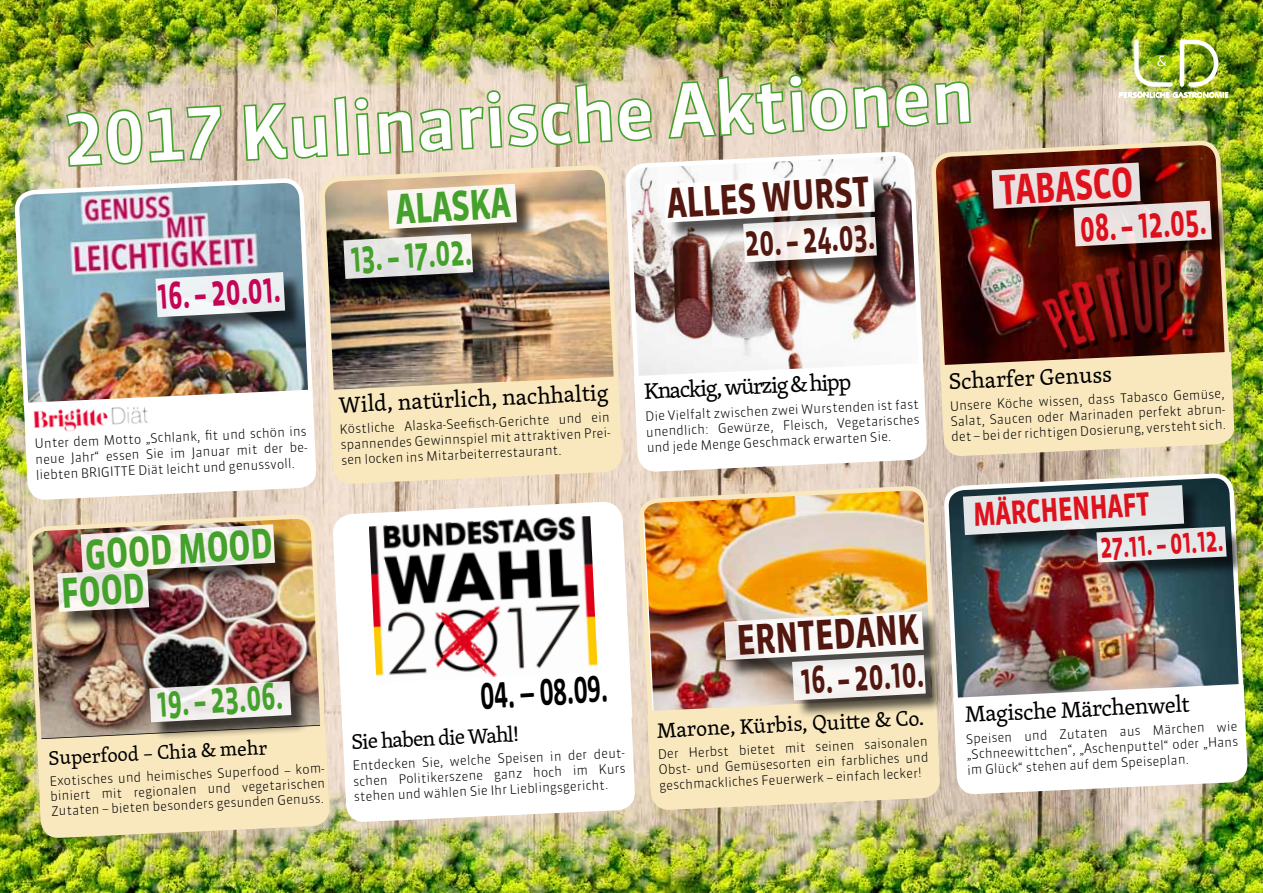
<style>
.page{position:relative;width:1263px;height:893px;background:#fff}
.page>*{position:absolute;margin:0;border:0;box-sizing:border-box;transform-origin:0 0}
.t1{font:500 72px "Sanuk LF";color:#fff}
.t2{font:700 40.5px "Sanuk";color:#52170f;scale:.76 1}
.t3{font:700 40.5px/36px "Sanuk";color:#44a12b;scale:.76 1}
.t4{font:700 40.5px "Calibri";color:#000;scale:.66 1}
.t5{font:700 40.5px "Sanuk";color:#de121d;scale:.76 1}
.t6{font:700 36.6px "Sanuk";color:#44a12b;scale:.66 1}
.t7{font:700 36.6px "Sanuk";color:#52170f;scale:.66 1}
.t8{font:700 36.6px "Sanuk";color:#c50455;scale:.66 1}
.t9{font:700 36.6px "Sanuk";color:#dc0f1d;scale:.66 1}
.t10{font:700 31.5px "Sanuk";color:#de121d;scale:.76 1}
.t11{font:700 30px "Sanuk";color:#dc0f1d;scale:.66 1}
.t12{font:22.95px "Skolar";color:#000}
.t13{font:21.45px "Skolar";color:#000}
.t14{font:20.1px "Skolar";color:#000}
.t15{font:300 12.9px/15.5px "Sanuk OT";color:#000}
.s1{font-family:"Sanuk TF";font-size:68.85px}
</style>
<div class="page">
<img style="left:0;top:0;width:1263px;height:893px">
<img style="left:16px;top:1px;width:299px;height:409px">
<svg style="left:329px;top:376px;width:293px;height:108px;background:#f7e6be"></svg>
<svg style="left:342px;top:714px;width:294px;height:109px"></svg>
<svg style="left:633px;top:362px;width:294px;height:157px"></svg>
<img style="left:646px;top:718px;width:294px;height:139px">
<svg style="left:953px;top:684px;width:295px;height:111px"></svg>
<img style="left:29px;top:516px;width:298px;height:230px">
<img style="left:322px;top:0;width:299px;height:397px">
<svg style="left:334px;top:503px;width:301px;height:231px"></svg>
<img style="left:627px;top:0;width:299px;height:383px">
<img style="left:933px;top:0;width:299px;height:372px">
<img style="left:946px;top:305px;width:300px;height:400px">
<svg style="left:24px;top:389px;width:293px;height:111px"></svg>
<img style="left:17px;top:392px;width:147px;height:53px">
<img style="left:640px;top:488px;width:299px;height:230px">
<img style="left:1119px;top:40px;width:109px;height:59px">
<div style="left:158px;top:275px;width:146px;height:60px;background:#000;opacity:.75"></div>
<img style="left:64px;top:82px;width:590px;height:235px">
<div style="left:746px;top:220px;width:149px;height:61px;background:#000;opacity:.75"></div>
<img style="left:664px;top:73px;width:308px;height:189px">
<div style="left:1076px;top:204px;width:154px;height:61px;background:#000;opacity:.75"></div>
<svg style="left:992px;top:163px;width:220px;height:83px;background:#ab8d88"></svg>
<div style="left:1099px;top:529px;width:146px;height:52px;background:#000;opacity:.75"></div>
<svg style="left:963px;top:485px;width:264px;height:77px;background:#9ea6a9"></svg>
<img style="left:1030px;top:244px;width:189px;height:111px">
<img style="left:37px;top:681px;width:293px;height:158px">
<div style="left:83px;top:527px;width:210px;height:64px;background:#000;opacity:.75"></div>
<div style="left:60px;top:572px;width:107px;height:58px;background:#000;opacity:.75"></div>
<img style="left:57px;top:524px;width:218px;height:88px">
<div style="left:795px;top:658px;width:149px;height:61px;background:#000;opacity:.75"></div>
<img style="left:648px;top:611px;width:292px;height:199px">
<h1 class="t1" style="left:62px;top:98px;width:912px;rotate:-3deg"><span class="s1">2017</span> Kulinarische Aktionen</h1>
<h3 class="t8" style="left:156px;top:274px;width:188px;rotate:-4deg">16. – 20.01.</h3>
<h2 class="t3" style="left:394px;top:192px;width:153px;rotate:-4deg">Alaska</h2>
<h3 class="t6" style="left:349px;top:236px;width:186px;rotate:-4deg">13. – 17.02.</h3>
<h2 class="t2" style="left:665px;top:179px;width:269px;rotate:-4deg">ALL ES WURST</h2>
<h3 class="t7" style="left:743px;top:221px;width:198px;rotate:-4deg">20. – 24.03.</h3>
<h2 class="t5" style="left:998px;top:166px;width:178px;rotate:-4deg">TABASCO</h2>
<h3 class="t9" style="left:1078px;top:207px;width:194px;rotate:-4deg">08. – 12.05.</h3>
<p class="t15" style="left:34px;top:437px;width:277px;rotate:-3deg">Unter dem Motto „Schlank, fi t und schön ins neue Jahr“ essen Sie im Januar mit der be&shy;liebten BRIGITTE Diät leicht und genussvoll.</p>
<h2 class="t3" style="left:57px;top:539px;width:283px;text-indent:27px;rotate:-4deg">Goo d Moo d<br>Foo d</h2>
<h3 class="t12" style="left:338px;top:389px;width:271px;rotate:-3deg">Wild, natürlich, nachhaltig</h3>
<p class="t15" style="left:339px;top:422px;width:275px;rotate:-3deg">Köstliche Alaska-Seefi sch-Gerichte und ein spannendes Gewinnspiel mit attraktiven Prei&shy;sen locken ins Mitarbeiterrestaurant.</p>
<h3 class="t6" style="left:155px;top:681px;width:192px;rotate:-4deg">19. – 23.06.</h3>
<h3 class="t14" style="left:48px;top:743px;width:220px;rotate:-3deg">Superfood – Chia &amp; mehr</h3>
<p class="t15" style="left:49px;top:774px;width:280px;line-height:15px;rotate:-3deg">Exotisches und heimisches Superfood – kom&shy;biniert mit regionalen und vegetarischen<br>Zutaten – bieten besonders gesunden Genuss.</p>
<h2 class="t4" style="left:479px;top:670px;width:194px;rotate:-4deg">04. – 08.09.</h2>
<h3 class="t13" style="left:351px;top:726px;width:170px;rotate:-3deg">Sie haben die Wahl!</h3>
<p class="t15" style="left:352px;top:759px;width:277px;rotate:-3deg">Entdecken Sie, welche Speisen in der deut&shy;schen Politikerszene ganz hoch im Kurs stehen und wählen Sie Ihr Lieblingsgericht.</p>
<h3 class="t12" style="left:643px;top:375px;width:209px;rotate:-3deg">Knackig, würzig &amp; hipp</h3>
<p class="t15" style="left:645px;top:409px;width:275px;text-align:justify;rotate:-3deg">Die Vielfalt zwischen zwei Wurstenden ist fast unendlich: Gewürze, Fleisch, Vegetarisches und jede Menge Geschmack erwarten Sie.</p>
<h2 class="t2" style="left:735px;top:616px;width:241px;rotate:-4deg">Ernte dank</h2>
<h3 class="t7" style="left:799px;top:659px;width:188px;rotate:-4deg">16. – 20.10.</h3>
<h3 class="t13" style="left:656px;top:715px;width:269px;rotate:-3deg">Marone, Kürbis, Quitt e &amp; Co.</h3>
<p class="t15" style="left:657px;top:747px;width:272px;text-align:justify;rotate:-3deg">Der Herbst bietet mit seinen saisonalen Obst- und Gemüsesorten ein farbliches und geschmackliches Feuerwerk – einfach lecker!</p>
<h3 class="t12" style="left:948px;top:365px;width:165px;rotate:-3deg">Scharfer Genuss</h3>
<p class="t15" style="left:949px;top:399px;width:280px;rotate:-3deg">Unsere Köche wissen, dass Tabasco Gemüse,<br>Salat, Saucen oder Marinaden perfekt abrun&shy;det – bei der richtigen Dosierung, versteht sich.</p>
<h3 class="t10" style="left:972px;top:496px;width:237px;rotate:-4deg">Märc henhaft</h3>
<h3 class="t11" style="left:1099px;top:529px;width:188px;rotate:-4deg">27.11. – 01.12.</h3>
<h3 class="t12" style="left:964px;top:698px;width:227px;rotate:-3deg">Magische Märchenwelt</h3>
<p class="t15" style="left:965px;top:732px;width:274px;text-align:justify;rotate:-3deg">Speisen und Zutaten aus Märchen wie „Schneewittchen“, „Aschenputtel“ oder „Hans im Glück“ stehen auf dem Speiseplan.</p>
</div>
